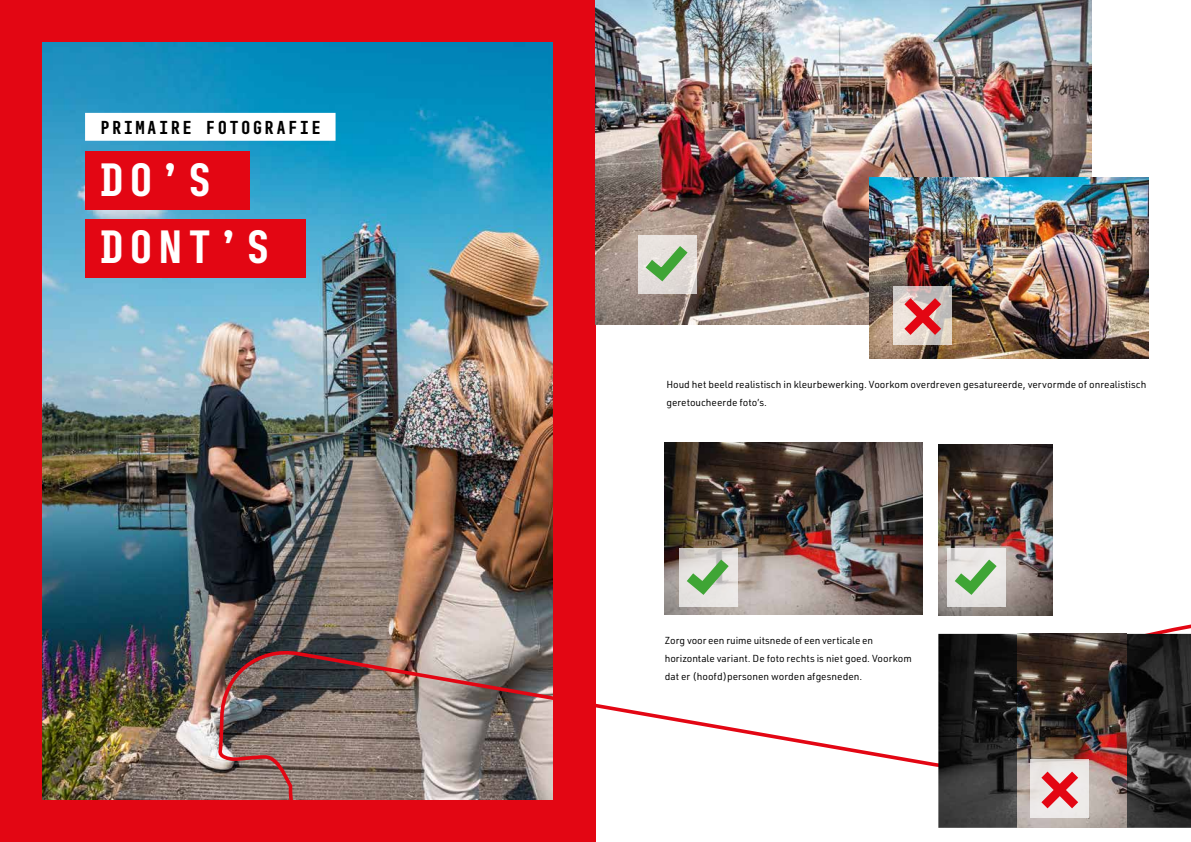
<style>
.page{position:relative;width:1191px;height:842px;background:#fff}
.page>*{position:absolute;margin:0;border:0;box-sizing:border-box;transform-origin:0 0}
.t1{font:700 42.3px "BC Sklonar";letter-spacing:.14em;color:#fff}
.t2{font:700 17px "BC Sklonar";letter-spacing:.14em;color:#000}
.t3{font:10px/18px "URWDIN";color:#000}
</style>
<div class="page">
<div style="left:0;top:0;width:595px;height:842px;background:#e30613"></div>
<img style="left:43px;top:43px;width:510px;height:756px">
<svg style="left:218px;top:603px;width:973px;height:239px"></svg>
<div style="left:85px;top:113px;width:250px;height:28px;background:#fff"></div>
<div style="left:85px;top:151px;width:164px;height:58px;background:#e30613"></div>
<div style="left:85px;top:219px;width:220px;height:59px;background:#e30613"></div>
<img style="left:595px;top:0;width:496px;height:324px">
<img style="left:665px;top:442px;width:257px;height:172px">
<img style="left:938px;top:444px;width:115px;height:172px">
<img style="left:869px;top:178px;width:279px;height:181px">
<img style="left:938px;top:634px;width:253px;height:194px">
<img style="left:1017px;top:634px;width:109px;height:194px">
<svg style="left:893px;top:286px;width:59px;height:58px;background:#d6cdc7"></svg>
<svg style="left:904px;top:298px;width:37px;height:37px"></svg>
<svg style="left:638px;top:288px;width:58px;height:5px"></svg>
<svg style="left:635px;top:235px;width:63px;height:53px;background:#c8d2bd"></svg>
<div style="left:1030px;top:760px;width:59px;height:58px;background:#ece9e7"></div>
<svg style="left:1041px;top:772px;width:37px;height:36px"></svg>
<div style="left:679px;top:549px;width:58px;height:58px;background:#e7e4e2"></div>
<svg style="left:676px;top:549px;width:63px;height:53px"></svg>
<div style="left:947px;top:549px;width:58px;height:58px;background:#e1dedd"></div>
<svg style="left:943px;top:549px;width:64px;height:53px"></svg>
<h2 class="t2" style="left:100px;top:117px;width:222px">PRIMAIRE FOTOGRAFIE</h2>
<h1 class="t1" style="left:100px;top:154px;width:112px">DO’S</h1>
<h1 class="t1" style="left:100px;top:221px;width:171px">DONT’S</h1>
<p class="t3" style="left:666px;top:375px;width:481px">Houd het beeld realistisch in kleurbewerking. Voorkom overdreven gesatureerde, vervormde of onrealistisch geretoucheerde foto’s.</p>
<p class="t3" style="left:665px;top:631px;width:248px">Zorg voor een ruime uitsnede of een verticale en horizontale variant. De foto rechts is niet goed. Voorkom dat er (hoofd)personen worden afgesneden.</p>
</div>
